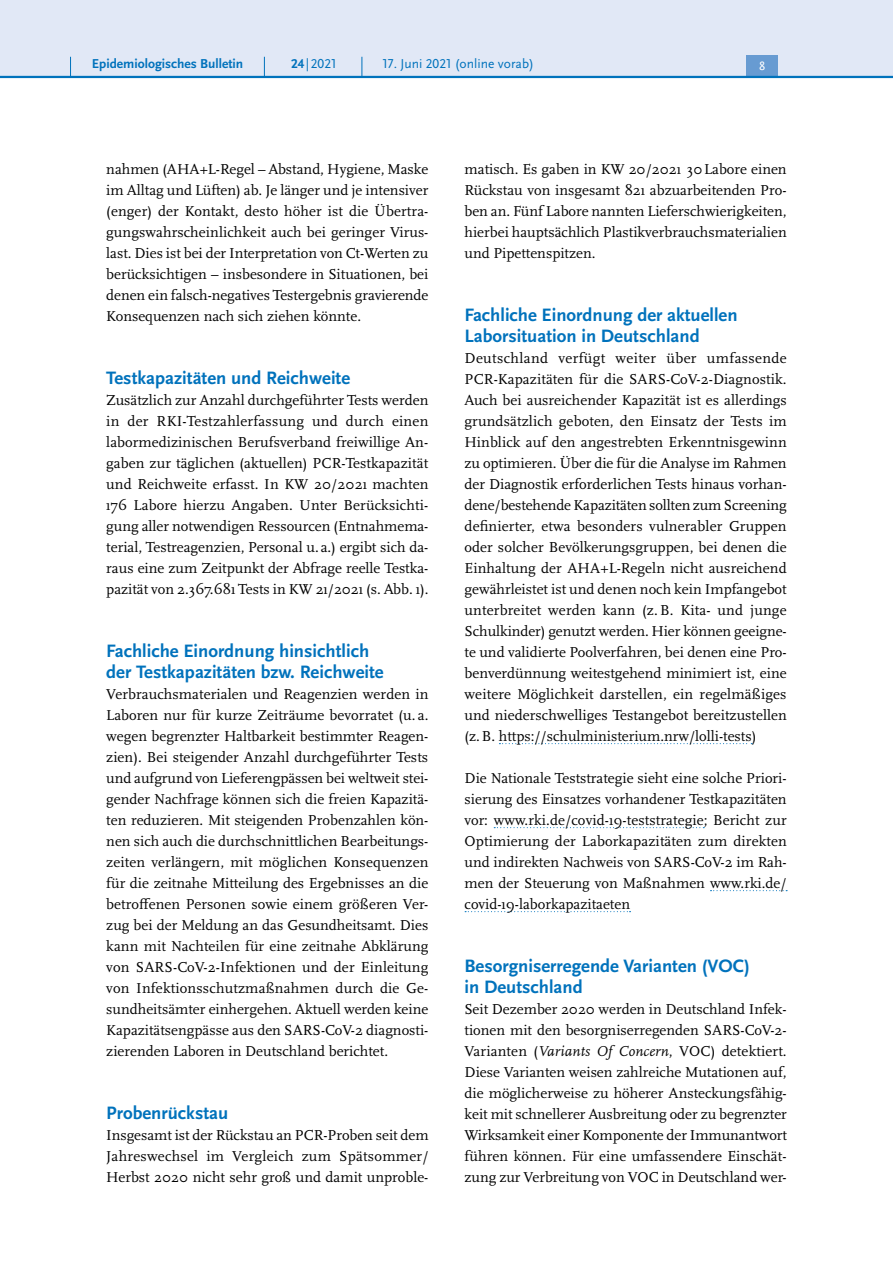
<style>
.page{position:relative;width:893px;height:1263px;background:#fff}
.page>*{position:absolute;margin:0;border:0;box-sizing:border-box;transform-origin:0 0}
.t1{font:700 18.75px/21px "Scala Sans Pro";color:#0072bc}
.P_-_Fließtext{font:15px/21px "Scala Pro";color:#000;text-align:justify}
.t2{font:13.5px "Scala Sans Pro";color:#0072bc}
.t3{font:700 13.5px "Scala Sans Pro";color:#0072bc}
.t4{font:12.45px "Scala Sans Pro";color:#fff}
.s1{font-weight:700}
.s2{font-style:italic}
</style>
<div class="page">
<svg style="left:499px;top:743px;width:253px;height:1px"></svg>
<svg style="left:494px;top:827px;width:210px;height:1px"></svg>
<svg style="left:710px;top:890px;width:77px;height:1px"></svg>
<svg style="left:465px;top:911px;width:166px;height:1px"></svg>
<div style="left:0;top:0;width:893px;height:77px;background:#e1e8f6"></div>
<div style="left:746px;top:55px;width:32px;height:21px;background:#679bd2"></div>
<hr style="left:0;top:76px;width:893px;height:2px;background:#0072bc">
<svg style="left:70px;top:57px;width:1px;height:19px"></svg>
<svg style="left:264px;top:57px;width:1px;height:19px"></svg>
<svg style="left:362px;top:57px;width:1px;height:19px"></svg>
<p class="t3" style="left:92px;top:55px;width:153px">Epidemiologisches Bulletin</p>
<p class="t2" style="left:291px;top:55px;width:47px"><span class="s1">24</span> |2021</p>
<p class="t2" style="left:383px;top:55px;width:153px">17. Juni 2021 (online vorab)</p>
<p class="t4" style="left:759px;top:59px;width:8px">8</p>
<p class="P_-_Fließtext" style="left:106px;top:158px;width:324px">nahmen (AHA+L-Regel – Abstand, Hygiene, Maske im Alltag und Lüften) ab. Je länger und je intensiver (enger) der Kontakt, desto höher ist die Übertra&shy;gungswahrscheinlichkeit auch bei geringer Virus&shy;last. Dies ist bei der Interpretation von Ct-Werten zu berücksichtigen – insbesondere in Situationen, bei denen ein falsch-negatives Testergebnis gravierende Konsequenzen nach sich ziehen könnte.</p>
<h3 class="t1" style="left:106px;top:367px;width:245px">Testkapazitäten und Reichweite</h3>
<p class="P_-_Fließtext" style="left:106px;top:389px;width:324px">Zusätzlich zur Anzahl durchgeführter Tests werden in der RKI-Testzahlerfassung und durch einen labormedizinischen Berufsverband freiwillige An&shy;gaben zur täglichen (aktuellen) PCR-Testkapazität und Reichweite erfasst. In KW 20/2021 machten 176 Labore hierzu Angaben. Unter Berücksichti&shy;gung aller notwendigen Ressourcen (Entnahmema&shy;terial, Testreagenzien, Personal u. a.) ergibt sich da&shy;raus eine zum Zeitpunkt der Abfrage reelle Testka&shy;pazität von 2.367.681 Tests in KW 21/2021 (s. Abb. 1).</p>
<h3 class="t1" style="left:106px;top:640px;width:279px">Fachliche Einordnung hinsichtlich der Testkapazitäten bzw. Reichweite</h3>
<p class="P_-_Fließtext" style="left:106px;top:683px;width:324px">Verbrauchsmaterialen und Reagenzien werden in Laboren nur für kurze Zeiträume bevorratet (u. a. wegen begrenzter Haltbarkeit bestimmter Reagen&shy;zien). Bei steigender Anzahl durchgeführter Tests und aufgrund von Lieferengpässen bei weltweit stei&shy;gender Nachfrage können sich die freien Kapazitä&shy;ten reduzieren. Mit steigenden Probenzahlen kön&shy;nen sich auch die durchschnittlichen Bearbeitungs&shy;zeiten verlängern, mit möglichen Konsequenzen für die zeitnahe Mitteilung des Ergebnisses an die betroffenen Personen sowie einem größeren Ver&shy;zug bei der Meldung an das Gesundheitsamt. Dies kann mit Nachteilen für eine zeitnahe Abklärung von SARS-CoV-2-Infektionen und der Einleitung von Infektionsschutzmaßnahmen durch die Ge&shy;sundheitsämter einhergehen. Aktuell werden keine Kapazitätsengpässe aus den SARS-CoV-2 diagnosti&shy;zierenden Laboren in Deutschland berichtet.</p>
<h3 class="t1" style="left:106px;top:1102px;width:124px">Probenrückstau</h3>
<p class="P_-_Fließtext" style="left:106px;top:1124px;width:324px">Insgesamt ist der Rückstau an PCR-Proben seit dem Jahreswechsel im Vergleich zum Spätsommer/ Herbst 2020 nicht sehr groß und damit unproble-</p>
<p class="P_-_Fließtext" style="left:465px;top:158px;width:324px">matisch. Es gaben in KW 20/2021 30Labore einen Rückstau von insgesamt 821 abzuarbeitenden Pro&shy;ben an. Fünf Labore nannten Lieferschwierigkeiten, hierbei hauptsächlich Plastikverbrauchsmaterialien und Pipettenspitzen.</p>
<h3 class="t1" style="left:465px;top:304px;width:274px">Fachliche Einordnung der aktuellen<br>Laborsituation in Deutschland</h3>
<p class="P_-_Fließtext" style="left:465px;top:347px;width:324px">Deutschland verfügt weiter über umfassende PCR-Kapazitäten für die SARS-CoV-2-Diagnostik.<br>Auch bei ausreichender Kapazität ist es allerdings grundsätzlich geboten, den Einsatz der Tests im Hinblick auf den angestrebten Erkenntnisgewinn zu optimieren. Über die für die Analyse im Rahmen der Diagnostik erforderlichen Tests hinaus vorhan&shy;dene/bestehende Kapazitäten sollten zum Screening definierter, etwa besonders vulnerabler Gruppen oder solcher Bevölkerungsgruppen, bei denen die Einhaltung der AHA+L-Regeln nicht ausreichend gewährleistet ist und denen noch kein Impfangebot unterbreitet werden kann (z.B. Kita- und junge Schulkinder) genutzt werden. Hier können geeigne&shy;te und validierte Poolverfahren, bei denen eine Pro&shy;benverdünnung weitestgehend minimiert ist, eine weitere Möglichkeit darstellen, ein regelmäßiges und niederschwelliges Testangebot bereitzustellen (z.B. https://schulministerium.nrw/lolli-tests)</p>
<p class="P_-_Fließtext" style="left:465px;top:767px;width:324px">Die Nationale Teststrategie sieht eine solche Priori&shy;sierung des Einsatzes vorhandener Testkapazitäten vor: www.rki.de/covid-19-teststrategie; Bericht zur Optimierung der Laborkapazitäten zum direkten und indirekten Nachweis von SARS-CoV-2 im Rah&shy;men der Steuerung von Maßnahmen www.rki.de/ covid-19-laborkapazitaeten</p>
<h3 class="t1" style="left:465px;top:955px;width:287px">Besorgniserregende Varianten (VOC) in Deutschland</h3>
<p class="P_-_Fließtext" style="left:465px;top:998px;width:324px">Seit Dezember 2020 werden in Deutschland Infek&shy;tionen mit den besorgniserregenden SARS-CoV-2- Varianten (<span class="s2">Variants Of Concern</span>, VOC) detektiert.<br>Diese Varianten weisen zahlreiche Mutationen auf, die möglicherweise zu höherer Ansteckungsfähig&shy;keit mit schnellerer Ausbreitung oder zu begrenzter Wirksamkeit einer Komponente der Immunantwort führen können. Für eine umfassendere Einschät&shy;zung zur Verbreitung von VOC in Deutschland wer-</p>
</div>
